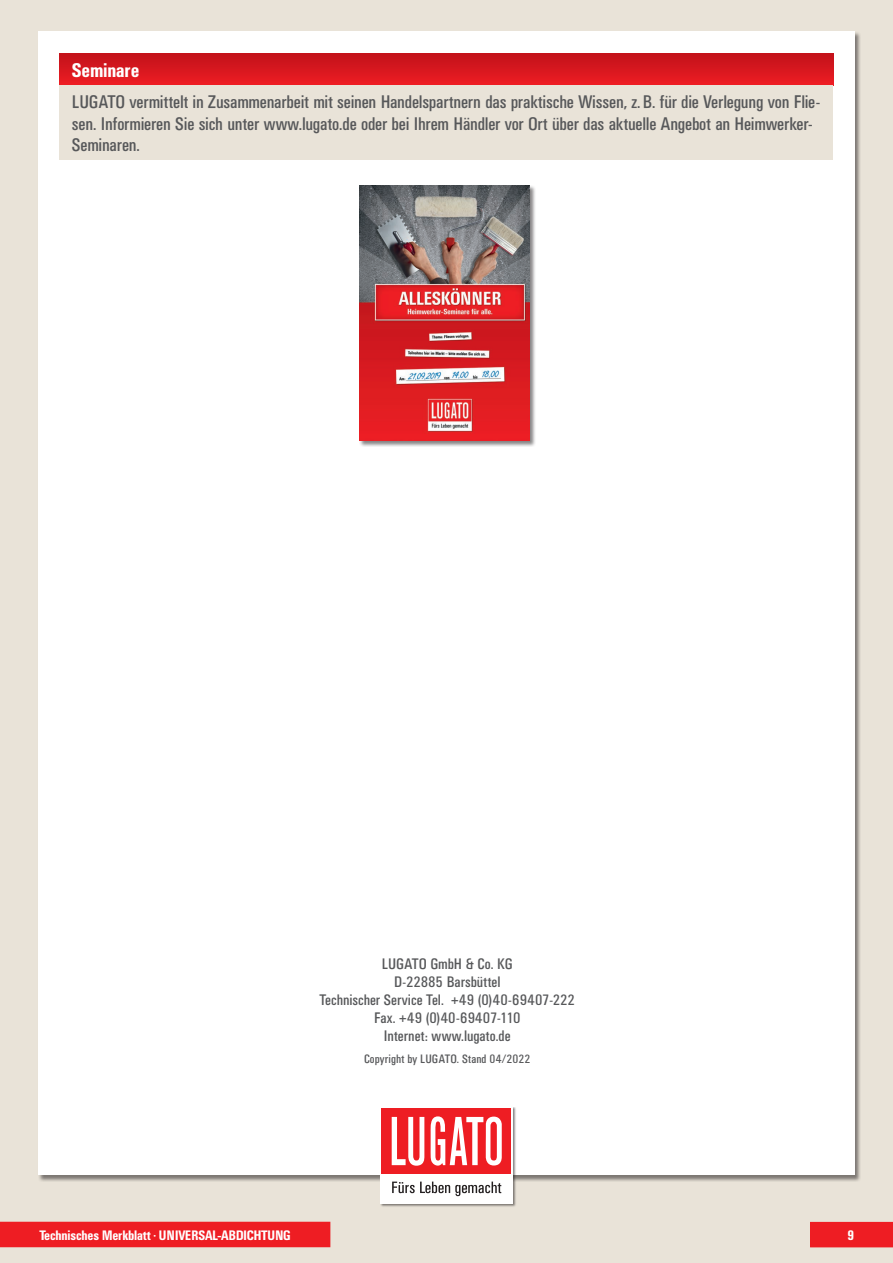
<style>
.page{position:relative;width:893px;height:1263px;background:#e9e3d8}
.page>*{position:absolute;margin:0;border:0;box-sizing:border-box;transform-origin:0 0}
.t1{font:500 condensed 19.5px "UN11";letter-spacing:.005em;color:#fff}
.t2{font:condensed 18px/21.6px "UN11";letter-spacing:-.005em;color:#57585a}
.t3{font:condensed 15px/18px "UN11";letter-spacing:.005em;color:#57585a;text-align:center}
.t4{font:500 condensed 13.5px "UN11";color:#fff}
.t5{font:condensed 12px "UN11";letter-spacing:.025em;color:#57585a}
</style>
<div class="page">
<div style="left:810px;top:1222px;width:83px;height:25px;background:#ee1d23"></div>
<div style="left:38px;top:31px;width:817px;height:1144px;background:#fff"></div>
<div style="left:380px;top:1107px;width:137px;height:101px;background:#231f20;opacity:.55"></div>
<div style="left:380px;top:1106px;width:133px;height:97px;background:#fff"></div>
<div style="left:382px;top:1108px;width:129px;height:66px;background:#ee1d23"></div>
<svg style="left:392px;top:1117px;width:32px;height:49px"></svg>
<svg style="left:430px;top:1116px;width:72px;height:50px"></svg>
<svg style="left:392px;top:1181px;width:109px;height:15px"></svg>
<div style="left:0;top:1222px;width:330px;height:25px;background:#ee1d23"></div>
<div style="left:59px;top:53px;width:774px;height:32px;background:linear-gradient(to bottom,#c1111a,#ec1d23)"></div>
<div style="left:59px;top:85px;width:774px;height:75px;background:#e9e3d8"></div>
<div style="left:359px;top:185px;width:177px;height:262px;background:#231f20;opacity:.55"></div>
<img style="left:360px;top:185px;width:170px;height:255px">
<p class="t1" style="left:72px;top:59px;width:69px">Seminare</p>
<p class="t2" style="left:72px;top:91px;width:750px">LUGATO vermittelt in Zusammenarbeit mit seinen Handelspartnern das praktische Wissen, z.B. für die Verlegung von Flie&shy;sen. Informieren Sie sich unter www.lugato.de oder bei Ihrem Händler vor Ort über das aktuelle Angebot an Heimwerker-<br>Seminaren.</p>
<p class="t3" style="left:319px;top:954px;width:257px">LUGATO GmbH &amp; Co. KG<br>D-22885 Barsbüttel<br>Technischer Service Tel. +49 (0)40-69407-222<br>Fax. +49 (0)40-69407-110<br>Internet: www.lugato.de</p>
<p class="t5" style="left:364px;top:1052px;width:168px">Copyright by LUGATO. Stand 04/2022</p>
<p class="t4" style="left:39px;top:1227px;width:253px">Technisches Merkblatt <sup>•</sup> UNIVERSAL-ABDICHTUNG</p>
<p class="t4" style="left:847px;top:1227px;width:8px">9</p>
</div>
